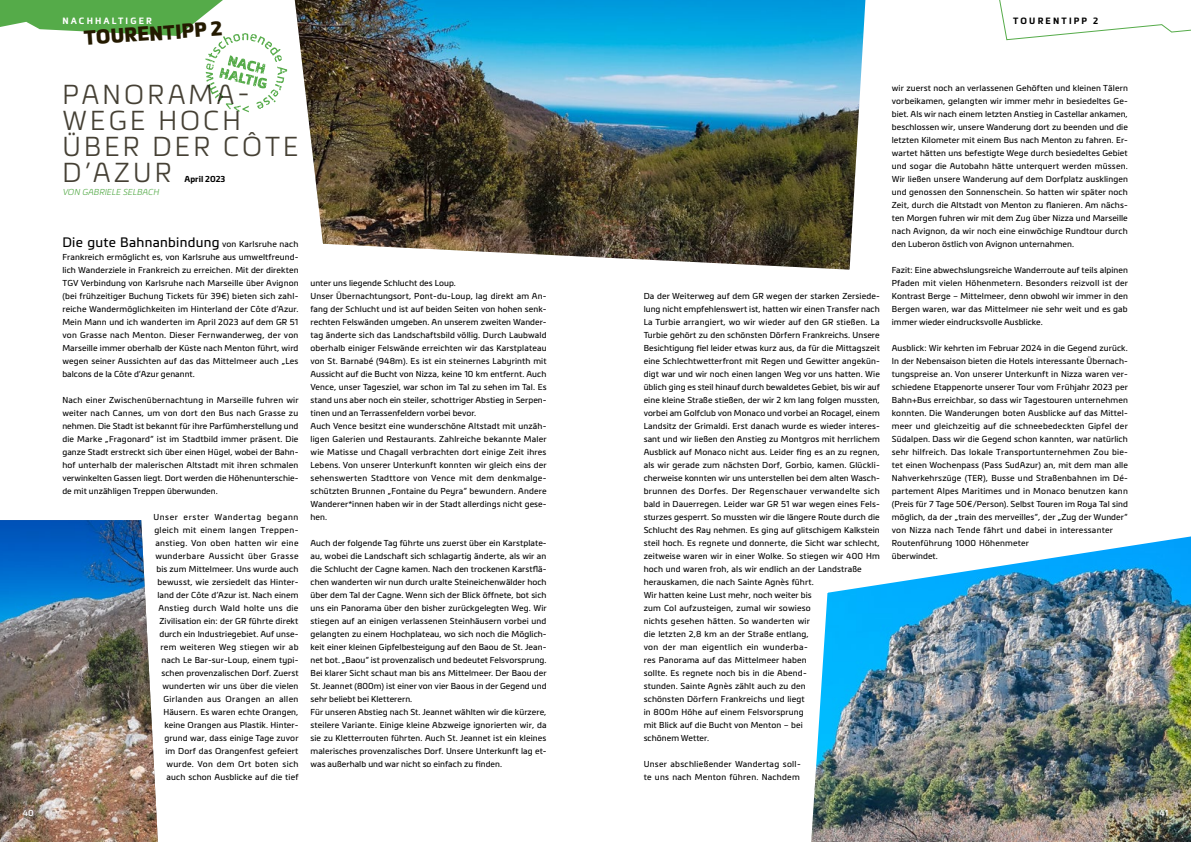
<style>
.page{position:relative;width:1191px;height:842px;background:#fff}
.page>*{position:absolute;margin:0;border:0;box-sizing:border-box;transform-origin:0 0}
.Headline{font:300 27px/26px "Metronic Pro";letter-spacing:.12em;color:#454034}
.Rubrikname_groß{font:900 20px "Metronic Pro";color:#241a00}
.Absatz_2-Spalter{font:13.5px "Metronic Pro";letter-spacing:.02em;color:#000}
.Rubrikname_klein{font:700 9px "Metronic Pro";letter-spacing:.24em;color:#fff}
.Rubrikname_klein-2{font:700 9px "Metronic Pro";letter-spacing:.24em;color:#000}
.Absatz_2-Spalter-2{font:8.5px/13px "Metronic Pro";letter-spacing:.015em;color:#000;text-align:justify}
.Headline-2{font:italic 300 8.5px "Metronic Pro";letter-spacing:.01em;color:#55ab49}
.Headline-3{font:700 8.5px "Metronic Pro";letter-spacing:.005em;color:#000}
.t1{font:600 8.5px "Metronic Pro";color:#fff}
.s1{font-size:8.5px}
</style>
<div class="page">
<img style="left:311px;top:0;width:555px;height:270px">
<img style="left:811px;top:536px;width:380px;height:306px">
<img style="left:0;top:520px;width:158px;height:322px">
<svg style="left:999px;top:0;width:192px;height:40px"></svg>
<svg style="left:0;top:0;width:318px;height:147px"></svg>
<p class="Rubrikname_klein" style="left:62px;top:15px;width:91px">NACHHALTIGER</p>
<p class="Rubrikname_klein-2" style="left:1013px;top:15px;width:87px">TOURENTIPP 2</p>
<p class="Rubrikname_groß" style="left:83px;top:26px;width:140px;rotate:-4deg">TOURENTIPP 2</p>
<p class="Headline" style="left:62px;top:80px;width:238px">PANORAMA-<br>WEGE HOCH<br>ÜBER DER CÔTE<br>D’AZUR</p>
<p class="Headline-3" style="left:184px;top:174px;width:42px">April 2023</p>
<p class="Headline-2" style="left:62px;top:186px;width:98px">VON GABRIELE SELBACH</p>
<p class="Absatz_2-Spalter" style="left:62px;top:233px;width:237px">Die gute Bahnanbindung <span class="s1">von Karlsruhe nach</span></p>
<p class="Absatz_2-Spalter-2" style="left:62px;top:250px;width:238px">Frankreich ermöglicht es, von Karlsruhe aus umweltfreund&shy;lich Wanderziele in Frankreich zu erreichen. Mit der direkten TGV Verbindung von Karlsruhe nach Marseille über Avignon (bei frühzeitiger Buchung Tickets für 39€) bieten sich zahl&shy;reiche Wandermöglichkeiten im Hinterland der Côte d’Azur.<br>Mein Mann und ich wanderten im April 2023 auf dem GR 51 von Grasse nach Menton. Dieser Fernwanderweg, der von Marseille immer oberhalb der Küste nach Menton führt, wird wegen seiner Aussichten auf das das Mittelmeer auch „Les balcons de la Côte d’Azur genannt.</p>
<p class="Absatz_2-Spalter-2" style="left:62px;top:393px;width:238px">Nach einer Zwischenübernachtung in Marseille fuhren wir weiter nach Cannes, um von dort den Bus nach Grasse zu nehmen. Die Stadt ist bekannt für ihre Parfümherstellung und die Marke „Fragonard“ ist im Stadtbild immer präsent. Die ganze Stadt erstreckt sich über einen Hügel, wobei der Bahn&shy;hof unterhalb der malerischen Altstadt mit ihren schmalen verwinkelten Gassen liegt. Dort werden die Höhenunterschie&shy;de mit unzähligen Treppen überwunden.</p>
<p class="Absatz_2-Spalter-2" style="left:153px;top:510px;width:147px;text-align:right">Unser erster Wandertag begann gleich mit einem langen Treppen&shy;anstieg. Von oben hatten wir eine wunderbare Aussicht über Grasse bis zum Mittelmeer. Uns wurde auch bewusst, wie zersiedelt das Hinter&shy;land der Côte d’Azur ist. Nach einem Anstieg durch Wald holte uns die Zivilisation ein: der GR führte direkt durch ein Industriegebiet. Auf unse&shy;rem weiteren Weg stiegen wir ab nach Le Bar-sur-Loup, einem typi&shy;schen provenzalischen Dorf. Zuerst wunderten wir uns über die vielen Girlanden aus Orangen an allen Häusern. Es waren echte Orangen, keine Orangen aus Plastik. Hinter&shy;grund war, dass einige Tage zuvor im Dorf das Orangenfest gefeiert wurde. Von dem Ort boten sich auch schon Ausblicke auf die tief</p>
<p class="Absatz_2-Spalter-2" style="left:310px;top:276px;width:147px">unter uns liegende Schlucht des Loup.</p>
<p class="Absatz_2-Spalter-2" style="left:310px;top:289px;width:238px">Unser Übernachtungsort, Pont-du-Loup, lag direkt am An&shy;fang der Schlucht und ist auf beiden Seiten von hohen senk&shy;rechten Felswänden umgeben. An unserem zweiten Wander&shy;tag änderte sich das Landschaftsbild völlig. Durch Laubwald oberhalb einiger Felswände erreichten wir das Karstplateau von St. Barnabé (948m). Es ist ein steinernes Labyrinth mit Aussicht auf die Bucht von Nizza, keine 10 km entfernt. Auch Vence, unser Tagesziel, war schon im Tal zu sehen im Tal. Es stand uns aber noch ein steiler, schottriger Abstieg in Serpen&shy;tinen und an Terrassenfeldern vorbei bevor.</p>
<p class="Absatz_2-Spalter-2" style="left:310px;top:419px;width:238px">Auch Vence besitzt eine wunderschöne Altstadt mit unzäh&shy;ligen Galerien und Restaurants. Zahlreiche bekannte Maler wie Matisse und Chagall verbrachten dort einige Zeit ihres Lebens. Von unserer Unterkunft konnten wir gleich eins der sehenswerten Stadttore von Vence mit dem denkmalge&shy;schützten Brunnen „Fontaine du Peyra“ bewundern. Andere Wanderer*innen haben wir in der Stadt allerdings nicht gese&shy;hen.</p>
<p class="Absatz_2-Spalter-2" style="left:310px;top:536px;width:238px">Auch der folgende Tag führte uns zuerst über ein Karstplate&shy;au, wobei die Landschaft sich schlagartig änderte, als wir an die Schlucht der Cagne kamen. Nach den trockenen Karstflä&shy;chen wanderten wir nun durch uralte Steineichenwälder hoch über dem Tal der Cagne. Wenn sich der Blick öffnete, bot sich uns ein Panorama über den bisher zurückgelegten Weg. Wir stiegen auf an einigen verlassenen Steinhäusern vorbei und gelangten zu einem Hochplateau, wo sich noch die Möglich&shy;keit einer kleinen Gipfelbesteigung auf den Baou de St. Jean&shy;net bot. „Baou“ ist provenzalisch und bedeutet Felsvorsprung.<br>Bei klarer Sicht schaut man bis ans Mittelmeer. Der Baou der St. Jeannet (800m) ist einer von vier Baous in der Gegend und sehr beliebt bei Kletterern.</p>
<p class="Absatz_2-Spalter-2" style="left:310px;top:705px;width:237px">Für unseren Abstieg nach St. Jeannet wählten wir die kürzere, steilere Variante. Einige kleine Abzweige ignorierten wir, da sie zu Kletterrouten führten. Auch St. Jeannet ist ein kleines malerisches provenzalisches Dorf. Unsere Unterkunft lag et&shy;was außerhalb und war nicht so einfach zu finden.</p>
<p class="Absatz_2-Spalter-2" style="left:643px;top:289px;width:238px;text-align:left">Da der Weiterweg auf dem GR wegen der starken Zersiede&shy;lung nicht empfehlenswert ist, hatten wir einen Transfer nach La Turbie arrangiert, wo wir wieder auf den GR stießen. La Turbie gehört zu den schönsten Dörfern Frankreichs. Unsere Besichtigung fiel leider etwas kurz aus, da für die Mittagszeit eine Schlechtwetterfront mit Regen und Gewitter angekün&shy;digt war und wir noch einen langen Weg vor uns hatten. Wie üblich ging es steil hinauf durch bewaldetes Gebiet, bis wir auf eine kleine Straße stießen, der wir 2 km lang folgen mussten, vorbei am Golfclub von Monaco und vorbei an Rocagel, einem Landsitz der Grimaldi. Erst danach wurde es wieder interes&shy;sant und wir ließen den Anstieg zu Montgros mit herrlichem Ausblick auf Monaco nicht aus. Leider fing es an zu regnen, als wir gerade zum nächsten Dorf, Gorbio, kamen. Glückli&shy;cherweise konnten wir uns unterstellen bei dem alten Wasch&shy;brunnen des Dorfes. Der Regenschauer verwandelte sich bald in Dauerregen. Leider war GR 51 war wegen eines Fels&shy;sturzes gesperrt. So mussten wir die längere Route durch die Schlucht des Ray nehmen. Es ging auf glitschigem Kalkstein steil hoch. Es regnete und donnerte, die Sicht war schlecht, zeitweise waren wir in einer Wolke. So stiegen wir 400 Hm hoch und waren froh, als wir endlich an der Landstraße herauskamen, die nach Sainte Agnès führt.<br>Wir hatten keine Lust mehr, noch weiter bis<br>zum Col aufzusteigen, zumal wir sowieso<br>nichts gesehen hätten. So wanderten wir<br>die letzten 2,8 km an der Straße entlang,<br>von der man eigentlich ein wunderba-<br>res Panorama auf das Mittelmeer haben<br>sollte. Es regnete noch bis in die Abend-<br>stunden. Sainte Agnès zählt auch zu den<br>schönsten Dörfern Frankreichs und liegt<br>in 800m Höhe auf einem Felsvorsprung<br>mit Blick auf die Bucht von Menton – bei<br>schönem Wetter.</p>
<p class="Absatz_2-Spalter-2" style="left:643px;top:757px;width:159px">Unser abschließender Wandertag soll&shy;te uns nach Menton führen. Nachdem</p>
<p class="Absatz_2-Spalter-2" style="left:891px;top:81px;width:237px">wir zuerst noch an verlassenen Gehöften und kleinen Tälern vorbeikamen, gelangten wir immer mehr in besiedeltes Ge&shy;biet. Als wir nach einem letzten Anstieg in Castellar ankamen, beschlossen wir, unsere Wanderung dort zu beenden und die letzten Kilometer mit einem Bus nach Menton zu fahren. Er&shy;wartet hätten uns befestigte Wege durch besiedeltes Gebiet und sogar die Autobahn hätte unterquert werden müssen.<br>Wir ließen unsere Wanderung auf dem Dorfplatz ausklingen und genossen den Sonnenschein. So hatten wir später noch Zeit, durch die Altstadt von Menton zu flanieren. Am nächs&shy;ten Morgen fuhren wir mit dem Zug über Nizza und Marseille nach Avignon, da wir noch eine einwöchige Rundtour durch den Luberon östlich von Avignon unternahmen.</p>
<p class="Absatz_2-Spalter-2" style="left:891px;top:263px;width:238px">Fazit: Eine abwechslungsreiche Wanderroute auf teils alpinen Pfaden mit vielen Höhenmetern. Besonders reizvoll ist der Kontrast Berge – Mittelmeer, denn obwohl wir immer in den Bergen waren, war das Mittelmeer nie sehr weit und es gab immer wieder eindrucksvolle Ausblicke.</p>
<p class="Absatz_2-Spalter-2" style="left:891px;top:341px;width:238px;text-align:left">Ausblick: Wir kehrten im Februar 2024 in die Gegend zurück.<br>In der Nebensaison bieten die Hotels interessante Übernach&shy;tungspreise an. Von unserer Unterkunft in Nizza waren ver&shy;schiedene Etappenorte unserer Tour vom Frühjahr 2023 per Bahn+Bus erreichbar, so dass wir Tagestouren unternehmen konnten. Die Wanderungen boten Ausblicke auf das Mittel&shy;meer und gleichzeitig auf die schneebedeckten Gipfel der Südalpen. Dass wir die Gegend schon kannten, war natürlich sehr hilfreich. Das lokale Transportunternehmen Zou bie&shy;tet einen Wochenpass (Pass SudAzur) an, mit dem man alle Nahverkehrszüge (TER), Busse und Straßenbahnen im Dé&shy;partement Alpes Maritimes und in Monaco benutzen kann (Preis für 7 Tage 50€/Person). Selbst Touren im Roya Tal sind möglich, da der „train des merveilles“, der „Zug der Wunder“ von Nizza nach Tende fährt und dabei in interessanter Routenführung 1000 Höhenmeter<br>überwindet.</p>
<p class="t1" style="left:23px;top:807px;width:13px">40</p>
<p class="t1" style="left:1159px;top:807px;width:10px">41</p>
</div>
